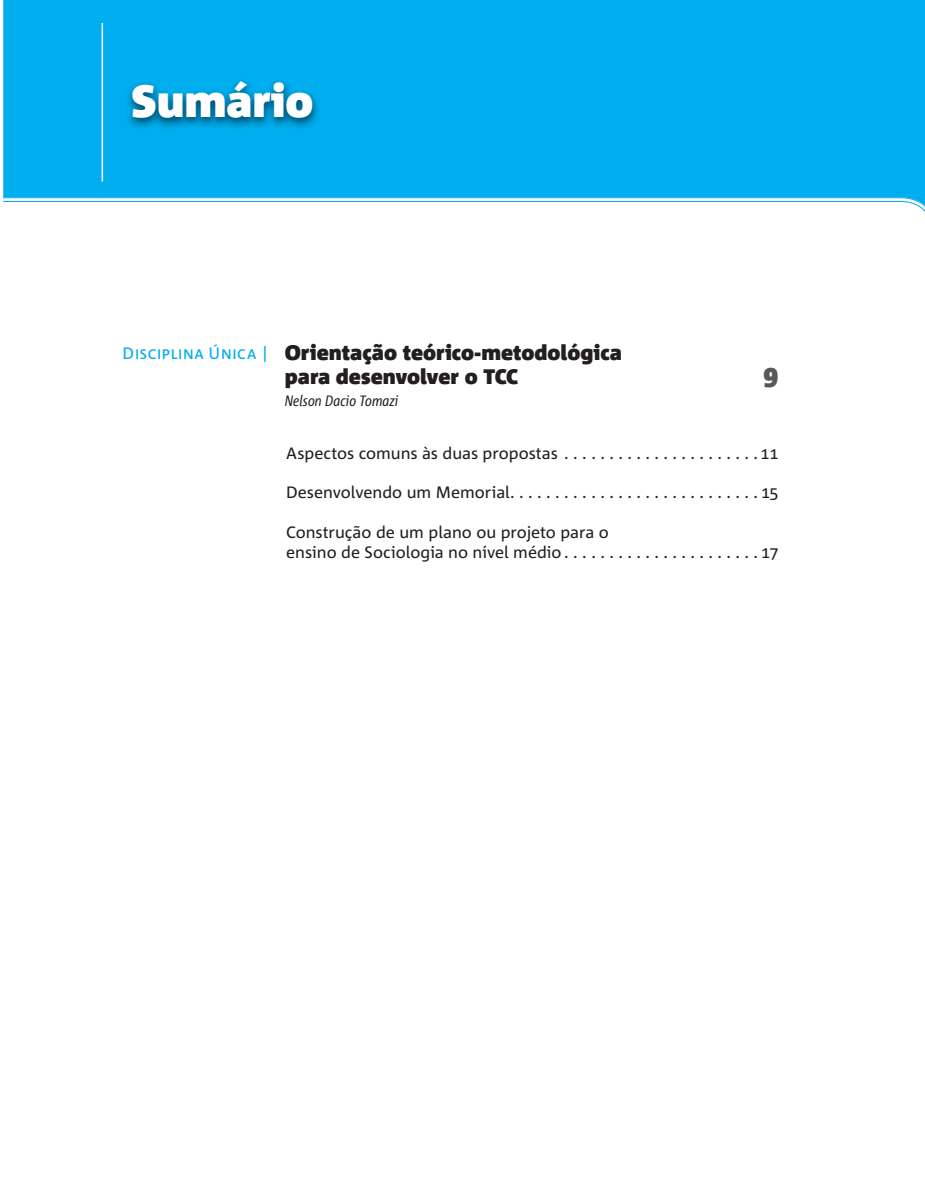
<style>
.page{position:relative;width:925px;height:1195px;background:#fff}
.page>*{position:absolute;margin:0;border:0;box-sizing:border-box;transform-origin:0 0}
.t1{font:900 45px "Corpid";letter-spacing:-.005em;color:#fff}
.t2{font:900 27px "Corpid";color:#57585a}
.t3{font:900 21px/24px "Corpid";color:#231f20}
.t4{font:16.5px/19.8px "Corpid";color:#231f20}
.t5{font:italic 15px "Corpid Cd LF";letter-spacing:.005em;color:#231f20}
.s1{font-family:"Corpid Caps";font-weight:400;font-size:16.5px;color:#00aeef}
</style>
<div class="page">
<div style="left:3px;top:0;width:922px;height:195px;background:#00aeef"></div>
<hr style="left:102px;top:23px;width:1px;height:158px;background:#fff">
<img style="left:125px;top:78px;width:196px;height:52px">
<svg style="left:920px;top:0;width:5px;height:4px"></svg>
<h1 class="t1" style="left:131px;top:77px;width:184px">Sumário</h1>
<p class="t3" style="left:285px;top:341px;width:339px;text-indent:-162px"><span class="s1">Disciplina Única |</span> Orientação teórico-metodológica para desenvolver o TCC</p>
<p class="t5" style="left:285px;top:393px;width:115px">Nelson Dacio Tomazi</p>
<h2 class="t2" style="left:763px;top:359px;width:16px">9</h2>
<p class="t4" style="left:286px;top:443px;width:493px">Aspectos comuns às duas propostas . . . . . . . . . . . . . . . . . . . . . . 11</p>
<p class="t4" style="left:286px;top:483px;width:493px">Desenvolvendo um Memorial . . . . . . . . . . . . . . . . . . . . . . . . . . . . 15</p>
<p class="t4" style="left:286px;top:522px;width:493px">Construção de um plano ou projeto para o<br>ensino de Sociologia no nível médio . . . . . . . . . . . . . . . . . . . . . . 17</p>
</div>
